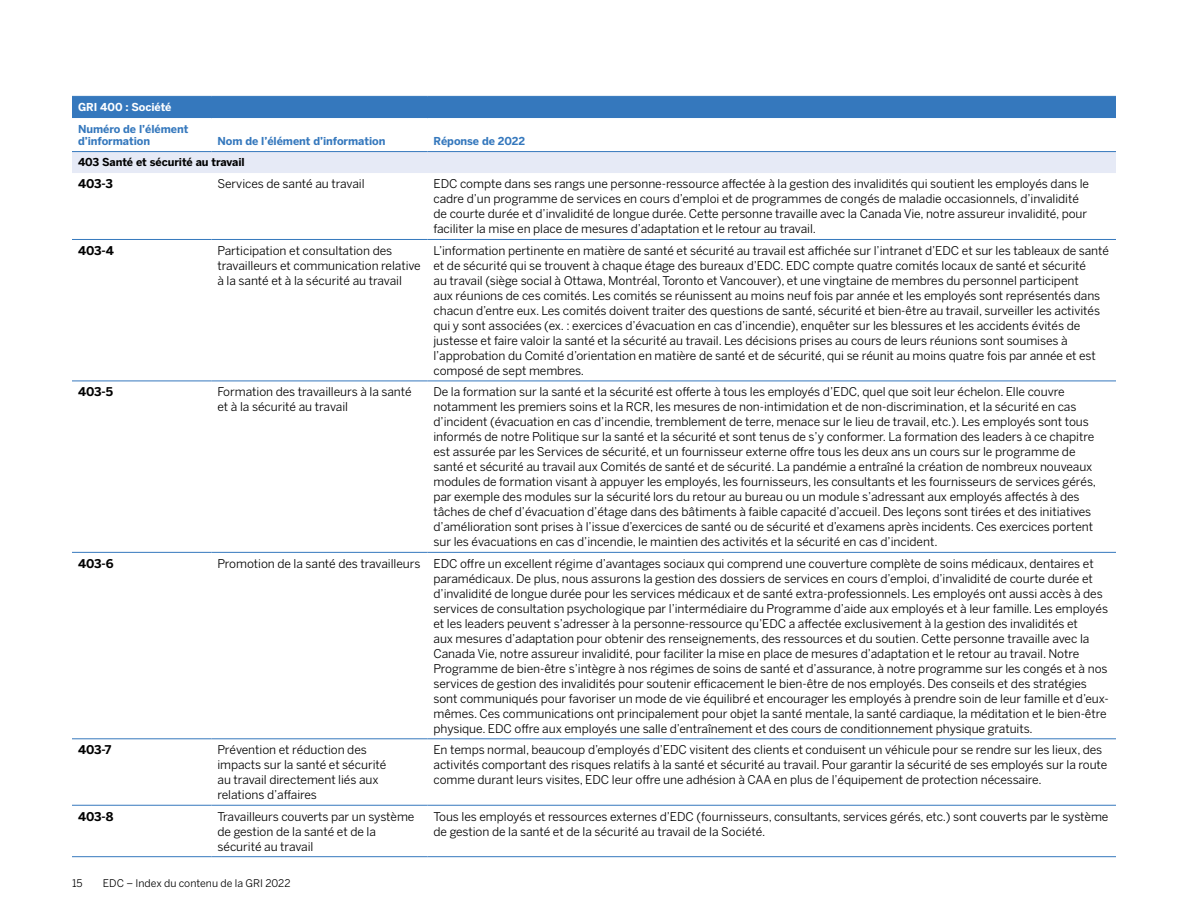
<style>
.page{position:relative;width:1188px;height:918px;background:#fff}
.page>*{position:absolute;margin:0;border:0;box-sizing:border-box;transform-origin:0 0}
.Table_Body{font:12px/15px "Benton Sans";letter-spacing:-.005em;color:#000}
.Table_Body-2{font:700 12px "Benton Sans";letter-spacing:-.02em;color:#000}
.table_title{font:700 10.8px/12px "Benton Sans";letter-spacing:-.005em;color:#3578bd}
.table_title-2{font:700 10.8px "Benton Sans";letter-spacing:-.005em;color:#000}
.table_title-3{font:700 10.8px "Benton Sans";letter-spacing:-.005em;color:#fff}
.t1{font:10.5px "Benton Sans";color:#000}
</style>
<div class="page">
<svg style="left:72px;top:97px;width:1044px;height:76px"></svg>
<hr style="left:72px;top:96px;width:140px;height:1px;background:#3578bd">
<hr style="left:212px;top:96px;width:216px;height:1px;background:#3578bd">
<hr style="left:428px;top:96px;width:688px;height:1px;background:#3578bd">
<hr style="left:72px;top:118px;width:140px;height:1px;background:#fff">
<hr style="left:212px;top:118px;width:216px;height:1px;background:#fff">
<hr style="left:428px;top:118px;width:688px;height:1px;background:#fff">
<hr style="left:72px;top:151px;width:140px;height:1px;background:#3578bd">
<hr style="left:212px;top:151px;width:216px;height:1px;background:#3578bd">
<hr style="left:428px;top:151px;width:688px;height:1px;background:#3578bd">
<hr style="left:72px;top:381px;width:140px;height:1px;background:#3578bd">
<hr style="left:212px;top:381px;width:216px;height:1px;background:#3578bd">
<hr style="left:428px;top:381px;width:688px;height:1px;background:#3578bd">
<hr style="left:72px;top:552px;width:140px;height:1px;background:#3578bd">
<hr style="left:212px;top:552px;width:216px;height:1px;background:#3578bd">
<hr style="left:428px;top:552px;width:688px;height:1px;background:#3578bd">
<hr style="left:72px;top:739px;width:140px;height:1px;background:#3578bd">
<hr style="left:212px;top:739px;width:216px;height:1px;background:#3578bd">
<hr style="left:428px;top:739px;width:688px;height:1px;background:#3578bd">
<hr style="left:72px;top:805px;width:140px;height:1px;background:#3578bd">
<hr style="left:212px;top:805px;width:216px;height:1px;background:#3578bd">
<hr style="left:428px;top:805px;width:688px;height:1px;background:#3578bd">
<hr style="left:72px;top:856px;width:140px;height:1px;background:#3578bd">
<hr style="left:212px;top:856px;width:216px;height:1px;background:#3578bd">
<hr style="left:428px;top:856px;width:688px;height:1px;background:#3578bd">
<hr style="left:72px;top:239px;width:140px;height:1px;background:#3578bd">
<hr style="left:212px;top:239px;width:216px;height:1px;background:#3578bd">
<hr style="left:428px;top:239px;width:688px;height:1px;background:#3578bd">
<p class="table_title-3" style="left:78px;top:101px;width:95px">GRI 400 : Société</p>
<p class="table_title" style="left:78px;top:123px;width:112px">Numéro de l’élément d’information</p>
<p class="table_title" style="left:218px;top:135px;width:170px">Nom de l’élément d’information</p>
<p class="table_title" style="left:434px;top:135px;width:93px">Réponse de 2022</p>
<p class="table_title-2" style="left:78px;top:156px;width:168px">403 Santé et sécurité au travail</p>
<p class="Table_Body-2" style="left:78px;top:177px;width:37px">403-3</p>
<p class="Table_Body" style="left:218px;top:176px;width:149px">Services de santé au travail</p>
<p class="Table_Body" style="left:434px;top:176px;width:657px">EDC compte dans ses rangs une personne-ressource affectée à la gestion des invalidités qui soutient les employés dans le cadre d’un programme de services en cours d’emploi et de programmes de congés de maladie occasionnels, d’invalidité de courte durée et d’invalidité de longue durée. Cette personne travaille avec la Canada Vie, notre assureur invalidité, pour faciliter la mise en place de mesures d’adaptation et le retour au travail.</p>
<p class="Table_Body-2" style="left:78px;top:243px;width:37px">403-4</p>
<p class="Table_Body" style="left:218px;top:243px;width:205px">Participation et consultation des travailleurs et communication relative à la santé et à la sécurité au travail</p>
<p class="Table_Body" style="left:434px;top:243px;width:677px">L’information pertinente en matière de santé et sécurité au travail est affichée sur l’intranet d’EDC et sur les tableaux de santé et de sécurité qui se trouvent à chaque étage des bureaux d’EDC. EDC compte quatre comités locaux de santé et sécurité<br>au travail (siège social à Ottawa, Montréal, Toronto et Vancouver), et une vingtaine de membres du personnel participent<br>aux réunions de ces comités. Les comités se réunissent au moins neuf fois par année et les employés sont représentés dans chacun d’entre eux. Les comités doivent traiter des questions de santé, sécurité et bien-être au travail, surveiller les activités qui y sont associées (ex. : exercices d’évacuation en cas d’incendie), enquêter sur les blessures et les accidents évités de justesse et faire valoir la santé et la sécurité au travail. Les décisions prises au cours de leurs réunions sont soumises à l’approbation du Comité d’orientation en matière de santé et de sécurité, qui se réunit au moins quatre fois par année et est composé de sept membres.</p>
<p class="Table_Body-2" style="left:78px;top:385px;width:36px">403-5</p>
<p class="Table_Body" style="left:218px;top:384px;width:196px">Formation des travailleurs à la santé et à la sécurité au travail</p>
<p class="Table_Body" style="left:434px;top:384px;width:664px">De la formation sur la santé et la sécurité est offerte à tous les employés d’EDC, quel que soit leur échelon. Elle couvre notamment les premiers soins et la RCR, les mesures de non-intimidation et de non-discrimination, et la sécurité en cas d’incident (évacuation en cas d’incendie, tremblement de terre, menace sur le lieu de travail, etc.). Les employés sont tous informés de notre Politique sur la santé et la sécurité et sont tenus de s’y conformer. La formation des leaders à ce chapitre est assurée par les Services de sécurité, et un fournisseur externe offre tous les deux ans un cours sur le programme de santé et sécurité au travail aux Comités de santé et de sécurité. La pandémie a entraîné la création de nombreux nouveaux modules de formation visant à appuyer les employés, les fournisseurs, les consultants et les fournisseurs de services gérés, par exemple des modules sur la sécurité lors du retour au bureau ou un module s’adressant aux employés affectés à des tâches de chef d’évacuation d’étage dans des bâtiments à faible capacité d’accueil. Des leçons sont tirées et des initiatives d’amélioration sont prises à l’issue d’exercices de santé ou de sécurité et d’examens après incidents. Ces exercices portent sur les évacuations en cas d’incendie, le maintien des activités et la sécurité en cas d’incident.</p>
<p class="Table_Body-2" style="left:78px;top:556px;width:37px">403-6</p>
<p class="Table_Body" style="left:218px;top:556px;width:204px">Promotion de la santé des travailleurs</p>
<p class="Table_Body" style="left:434px;top:556px;width:677px">EDC offre un excellent régime d’avantages sociaux qui comprend une couverture complète de soins médicaux, dentaires et paramédicaux. De plus, nous assurons la gestion des dossiers de services en cours d’emploi, d’invalidité de courte durée et d’invalidité de longue durée pour les services médicaux et de santé extra-professionnels. Les employés ont aussi accès à des services de consultation psychologique par l’intermédiaire du Programme d’aide aux employés et à leur famille. Les employés et les leaders peuvent s’adresser à la personne-ressource qu’EDC a affectée exclusivement à la gestion des invalidités et<br>aux mesures d’adaptation pour obtenir des renseignements, des ressources et du soutien. Cette personne travaille avec la Canada Vie, notre assureur invalidité, pour faciliter la mise en place de mesures d’adaptation et le retour au travail. Notre Programme de bien-être s’intègre à nos régimes de soins de santé et d’assurance, à notre programme sur les congés et à nos services de gestion des invalidités pour soutenir efficacement le bien-être de nos employés. Des conseils et des stratégies sont communiqués pour favoriser un mode de vie équilibré et encourager les employés à prendre soin de leur famille et d’eux&shy;mêmes. Ces communications ont principalement pour objet la santé mentale, la santé cardiaque, la méditation et le bien-être physique. EDC offre aux employés une salle d’entraînement et des cours de conditionnement physique gratuits.</p>
<p class="Table_Body-2" style="left:78px;top:743px;width:35px">403-7</p>
<p class="Table_Body" style="left:218px;top:742px;width:170px">Prévention et réduction des impacts sur la santé et sécurité au travail directement liés aux relations d’affaires</p>
<p class="Table_Body" style="left:434px;top:742px;width:675px">En temps normal, beaucoup d’employés d’EDC visitent des clients et conduisent un véhicule pour se rendre sur les lieux, des activités comportant des risques relatifs à la santé et sécurité au travail. Pour garantir la sécurité de ses employés sur la route comme durant leurs visites, EDC leur offre une adhésion à CAA en plus de l’équipement de protection nécessaire.</p>
<p class="Table_Body-2" style="left:78px;top:809px;width:37px">403-8</p>
<p class="Table_Body" style="left:218px;top:809px;width:198px">Travailleurs couverts par un système de gestion de la santé et de la sécurité au travail</p>
<p class="Table_Body" style="left:434px;top:809px;width:677px">Tous les employés et ressources externes d’EDC (fournisseurs, consultants, services gérés, etc.) sont couverts par le système de gestion de la santé et de la sécurité au travail de la Société.</p>
<p class="t1" style="left:72px;top:877px;width:12px">15</p>
<p class="t1" style="left:103px;top:877px;width:189px">EDC – Index du contenu de la GRI 2022</p>
</div>
